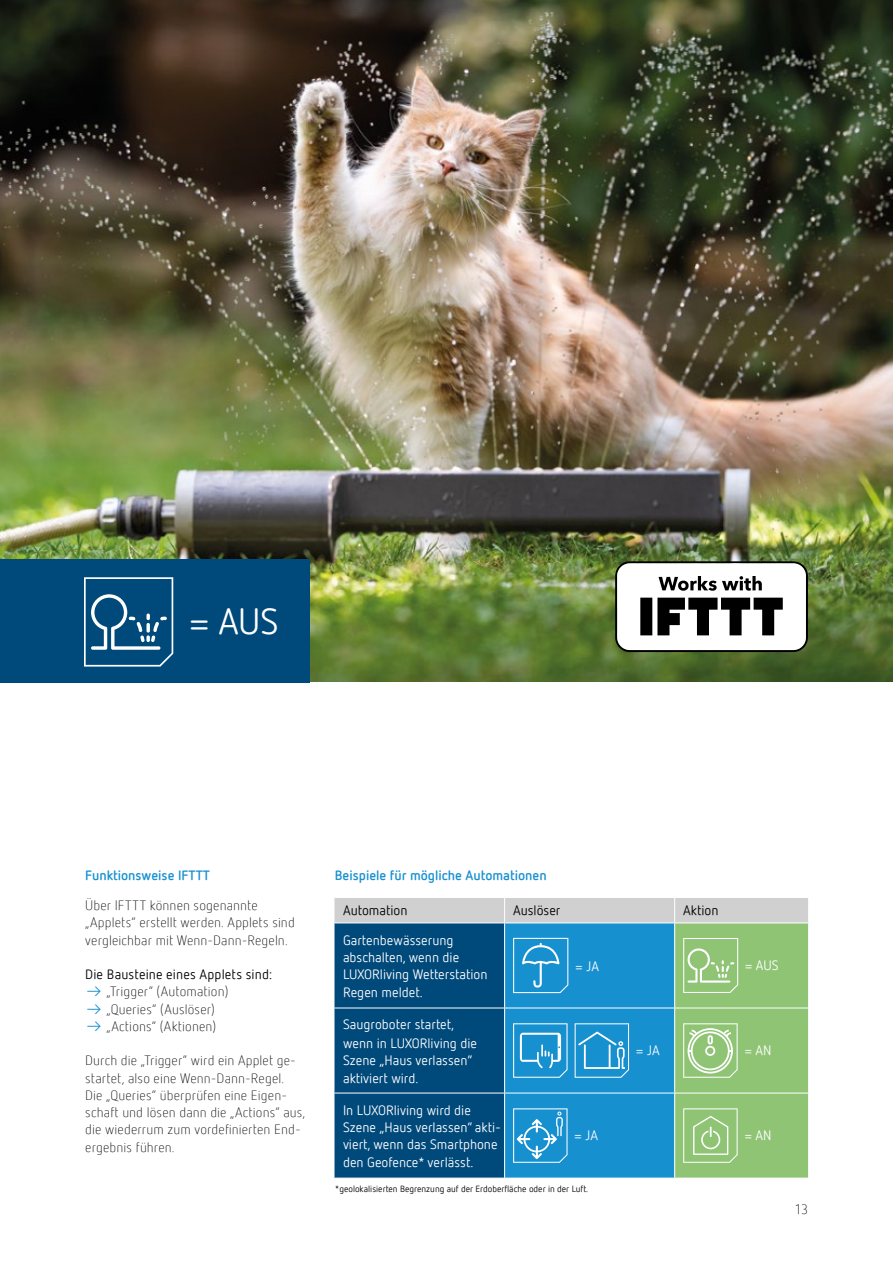
<style>
.page{position:relative;width:893px;height:1263px;background:#fff}
.page>*{position:absolute;margin:0;border:0;box-sizing:border-box;transform-origin:0 0}
.t1{font:36px "Netto Offc Pro";color:#fff}
.t2{font:300 13.5px/17.2px "Netto Offc Pro";letter-spacing:.005em;color:#000}
.t3{font:13.5px/17.2px "Netto Offc Pro";color:#fff}
.t4{font:700 13.5px "Netto Offc Pro";color:#1790d0}
.t5{font:13.5px "Netto Offc Pro";color:#000}
.t6{font:9px "Netto Offc Pro";color:#000}
.s1{font-weight:400}
.s2{font-family:"Netto Icons OT";font-weight:400;color:#1790d0}
</style>
<div class="page">
<img style="left:0;top:0;width:893px;height:682px">
<svg style="left:615px;top:561px;width:193px;height:91px"></svg>
<div style="left:0;top:559px;width:309px;height:123px;background:#00497b"></div>
<svg style="left:84px;top:577px;width:89px;height:89px"></svg>
<svg style="left:334px;top:898px;width:475px;height:280px;background:#4890a1"></svg>
<h1 class="t1" style="left:190px;top:598px;width:90px">= AUS</h1>
<p class="t4" style="left:85px;top:866px;width:126px">Funktionsweise IFTTT</p>
<p class="t2" style="left:85px;top:896px;width:211px">Über IFTTT können sogenannte „Applets“ erstellt werden. Applets sind vergleichbar mit Wenn-Dann-Regeln.</p>
<p class="t2" style="left:85px;top:965px;width:188px"><span class="s1">Die Bausteine eines Applets sind:<br></span><span class="s2">A</span> „Trigger“ (Automation)<br><span class="s2">A</span> „Queries“ (Auslöser)<br><span class="s2">A</span> „Actions“ (Aktionen)</p>
<p class="t2" style="left:85px;top:1052px;width:221px">Durch die „Trigger“ wird ein Applet ge&shy;startet, also eine Wenn-Dann-Regel.<br>Die „Queries“ überprüfen eine Eigen&shy;schaft und lösen dann die „Actions“ aus, die wiederrum zum vordefinierten End&shy;ergebnis führen.</p>
<p class="t4" style="left:335px;top:866px;width:214px">Beispiele für mögliche Automationen</p>
<p class="t5" style="left:343px;top:902px;width:66px">Automation</p>
<p class="t5" style="left:513px;top:902px;width:49px">Auslöser</p>
<p class="t5" style="left:683px;top:902px;width:37px">Aktion</p>
<p class="t3" style="left:343px;top:931px;width:146px">Gartenbewässerung abschalten, wenn die<br>LUXORliving Wetterstation<br>Regen meldet.</p>
<p class="t3" style="left:575px;top:957px;width:25px">= JA</p>
<p class="t3" style="left:745px;top:957px;width:35px">= AUS</p>
<p class="t3" style="left:343px;top:1014px;width:136px;line-height:19.4px">Saugroboter startet, wenn in LUXORliving die</p>
<p class="t3" style="left:343px;top:1051px;width:131px">Szene „Haus verlassen“ aktiviert wird.</p>
<p class="t3" style="left:343px;top:1101px;width:159px">In LUXORliving wird die<br>Szene „Haus verlassen“ akti&shy;viert, wenn das Smartphone den Geofence* verlässt.</p>
<p class="t3" style="left:636px;top:1041px;width:25px">= JA</p>
<p class="t3" style="left:745px;top:1041px;width:28px">= AN</p>
<p class="t3" style="left:575px;top:1126px;width:25px">= JA</p>
<p class="t3" style="left:745px;top:1126px;width:28px">= AN</p>
<p class="t6" style="left:335px;top:1183px;width:254px">*geolokalisierten Begrenzung auf der Erdoberfläche oder in der Luft.</p>
<p class="t2" style="left:795px;top:1200px;width:15px">13</p>
</div>
